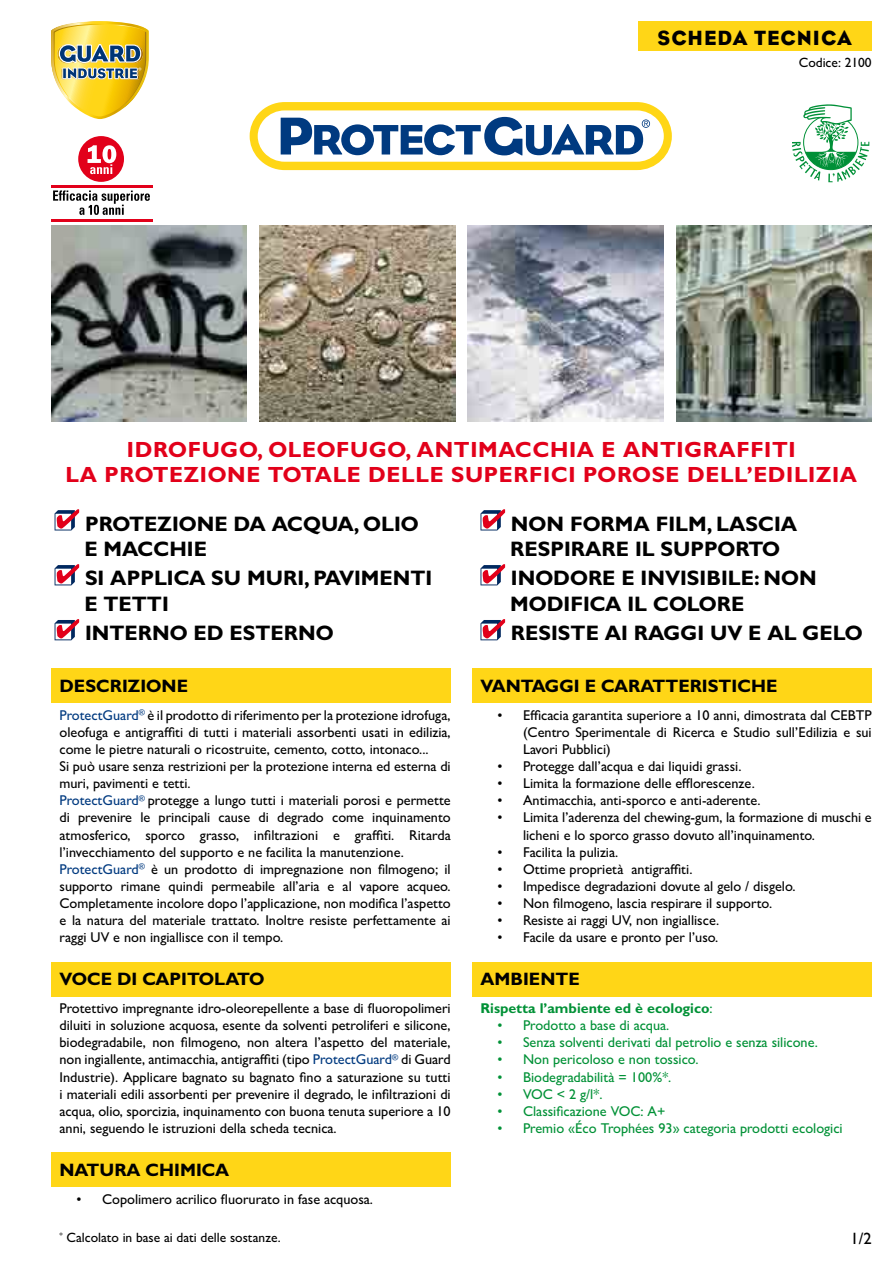
<style>
.page{position:relative;width:893px;height:1263px;background:#fff}
.page>*{position:absolute;margin:0;border:0;box-sizing:border-box;transform-origin:0 0}
.t1{font:700 22.05px "Gill Sans MT Std";letter-spacing:.03em;color:#e2001a}
.t2{font:700 21px/29.7px "Gill Sans MT Std";color:#000}
.t3{font:21px "Eagle";letter-spacing:.05em;color:#000}
.t4{font:700 18px "Gill Sans MT Std";color:#000}
.t5{font:500 16.5px "Gill Sans MT Std";color:#000}
.t6{font:500 14.25px/17.1px "Gill Sans MT Std";color:#000}
.t7{font:500 14.25px "Gill Sans MT Std";color:#009136}
.t8{font:700 14.25px "Gill Sans MT Std";color:#009136}
.t9{font:500 13.5px "Gill Sans MT Std";color:#000}
.s1{color:#003a80}
.s2{font-weight:500}
</style>
<div class="page">
<div style="left:51px;top:669px;width:400px;height:34px;background:#ffd617"></div>
<div style="left:51px;top:962px;width:400px;height:34px;background:#ffd617"></div>
<div style="left:51px;top:1153px;width:400px;height:34px;background:#ffd617"></div>
<div style="left:472px;top:669px;width:400px;height:34px;background:#ffd617"></div>
<div style="left:472px;top:962px;width:400px;height:34px;background:#ffd617"></div>
<img style="left:676px;top:225px;width:196px;height:196px">
<img style="left:259px;top:225px;width:196px;height:196px">
<img style="left:468px;top:225px;width:195px;height:196px">
<img style="left:51px;top:225px;width:196px;height:196px">
<svg style="left:250px;top:102px;width:422px;height:68px"></svg>
<div style="left:78px;top:136px;width:46px;height:46px;background:#e2001a;border-radius:50%"></div>
<hr style="left:51px;top:186px;width:101px;height:2px;background:#e2001a">
<hr style="left:51px;top:219px;width:101px;height:2px;background:#e2001a">
<svg style="left:88px;top:145px;width:28px;height:29px"></svg>
<svg style="left:53px;top:190px;width:97px;height:25px"></svg>
<svg style="left:55px;top:509px;width:24px;height:21px"></svg>
<svg style="left:55px;top:564px;width:24px;height:21px"></svg>
<svg style="left:55px;top:619px;width:24px;height:21px"></svg>
<svg style="left:480px;top:509px;width:25px;height:21px"></svg>
<svg style="left:480px;top:564px;width:25px;height:21px"></svg>
<svg style="left:480px;top:619px;width:25px;height:21px"></svg>
<div style="left:638px;top:21px;width:234px;height:30px;background:#ffd617"></div>
<svg style="left:792px;top:104px;width:78px;height:79px"></svg>
<svg style="left:51px;top:21px;width:98px;height:98px"></svg>
<h2 class="t3" style="left:657px;top:24px;width:196px">SCHEDA TECNICA</h2>
<p class="t9" style="left:799px;top:54px;width:74px">Codice: 2100</p>
<h1 class="t1" style="left:127px;top:435px;width:16px">IDRO</h1>
<h1 class="t1" style="left:188px;top:435px;width:99px">FUGO, OLEO</h1>
<h1 class="t1" style="left:336px;top:435px;width:98px">FUGO, ANTIMACCHIA</h1>
<h1 class="t1" style="left:602px;top:435px;width:38px">E ANTI</h1>
<h1 class="t1" style="left:684px;top:435px;width:91px">GRAFFITI</h1>
<h1 class="t1" style="left:66px;top:461px;width:56px">LA PROTE</h1>
<h1 class="t1" style="left:184px;top:461px;width:32px">ZIONE</h1>
<h1 class="t1" style="left:268px;top:461px;width:17px">TOTALE</h1>
<h1 class="t1" style="left:368px;top:461px;width:16px">DELLE</h1>
<h1 class="t1" style="left:451px;top:461px;width:17px">SUPER</h1>
<h1 class="t1" style="left:529px;top:461px;width:25px">FICI</h1>
<h1 class="t1" style="left:583px;top:461px;width:17px">POROSE</h1>
<h1 class="t1" style="left:687px;top:461px;width:16px">DELL</h1>
<h1 class="t1" style="left:747px;top:461px;width:20px">’EDILI</h1>
<h1 class="t1" style="left:816px;top:461px;width:29px">ZIA</h1>
<h2 class="t2" style="left:85px;top:508px;width:15px">PROTE</h2>
<h2 class="t2" style="left:157px;top:508px;width:29px">ZIONE</h2>
<h2 class="t2" style="left:234px;top:508px;width:145px">DA ACQUA, OLIO</h2>
<h2 class="t2" style="left:84px;top:533px;width:41px">E MACCHIE<br>SI APPLICA</h2>
<h2 class="t2" style="left:211px;top:563px;width:51px">SU MURI</h2>
<h2 class="t2" style="left:304px;top:563px;width:24px">, PAVIMENTI</h2>
<h2 class="t2" style="left:84px;top:588px;width:33px">E TETTI<br>INTERNO</h2>
<h2 class="t2" style="left:193px;top:618px;width:52px">ED ESTERNO</h2>
<p class="t4" style="left:60px;top:675px;width:128px">DESCRIZIONE</p>
<p class="t6" style="left:60px;top:706px;width:393px"><span class="s1">ProtectGuard</span><sup>®</sup> è il prodotto di riferimento per la protezione idrofuga, oleofuga e antigraffiti di tutti i materiali assorbenti usati in edilizia, come le pietre naturali o ricostruite, cemento, cotto, intonaco...<br>Si può usare senza restrizioni per la protezione interna ed esterna di muri, pavimenti e tetti.<br><span class="s1">ProtectGuard</span><sup>®</sup> protegge a lungo tutti i materiali porosi e permette di prevenire le principali cause di degrado come inquinamento atmosferico, sporco grasso, infiltrazioni e graffiti. Ritarda l’invecchiamento del supporto e ne facilita la manutenzione.<br><span class="s1">ProtectGuard</span><sup>®</sup> è un prodotto di impregnazione non filmogeno; il supporto rimane quindi permeabile all’aria e al vapore acqueo.<br>Completamente incolore dopo l’applicazione, non modifica l’aspetto e la natura del materiale trattato. Inoltre resiste perfettamente ai raggi UV e non ingiallisce con il tempo.</p>
<p class="t4" style="left:60px;top:968px;width:206px">VOCE DI CAPITOLATO</p>
<p class="t6" style="left:60px;top:1000px;width:393px;text-align:justify">Protettivo impregnante idro-oleorepellente a base di fluoropolimeri diluiti in soluzione acquosa, esente da solventi petroliferi e silicone, biodegradabile, non filmogeno, non altera l’aspetto del materiale, non ingiallente, antimacchia, antigraffiti (tipo <span class="s1">ProtectGuard</span><sup>®</sup> di Guard Industrie). Applicare bagnato su bagnato fino a saturazione su tutti i materiali edili assorbenti per prevenire il degrado, le infiltrazioni di acqua, olio, sporcizia, inquinamento con buona tenuta superiore a 10 anni, seguendo le istruzioni della scheda tecnica.</p>
<p class="t4" style="left:60px;top:1158px;width:157px">NATURA CHIMICA</p>
<p class="t6" style="left:77px;top:1190px;width:298px">• Copolimero acrilico fluorurato in fase acquosa.</p>
<p class="t9" style="left:60px;top:1230px;width:223px"><sup>*</sup> Calcolato in base ai dati delle sostanze.</p>
<h2 class="t2" style="left:511px;top:508px;width:18px">NON</h2>
<h2 class="t2" style="left:570px;top:508px;width:31px">FORMA</h2>
<h2 class="t2" style="left:656px;top:508px;width:26px">FILM</h2>
<h2 class="t2" style="left:707px;top:508px;width:24px">, LASCIA</h2>
<h2 class="t2" style="left:510px;top:533px;width:14px">RESPIRARE</h2>
<h2 class="t2" style="left:635px;top:533px;width:42px">IL SUPPORTO</h2>
<h2 class="t2" style="left:511px;top:563px;width:16px">INODORE</h2>
<h2 class="t2" style="left:621px;top:563px;width:31px">E INVISI</h2>
<h2 class="t2" style="left:706px;top:563px;width:75px">BILE: NON</h2>
<h2 class="t2" style="left:510px;top:588px;width:16px">MODI</h2>
<h2 class="t2" style="left:570px;top:588px;width:26px">FICA</h2>
<h2 class="t2" style="left:627px;top:588px;width:42px">IL COLORE</h2>
<h2 class="t2" style="left:511px;top:618px;width:14px">RESISTE</h2>
<h2 class="t2" style="left:605px;top:618px;width:230px">AI RAGGIUV EAL GELO</h2>
<p class="t4" style="left:480px;top:675px;width:15px">VANTA</p>
<p class="t4" style="left:545px;top:675px;width:69px">GGI E CARATTERISTICHE</p>
<p class="t6" style="left:523px;top:706px;width:350px;text-align:justify;text-indent:-26px">• Efficacia garantita superiore a 10 anni, dimostrata dal CEBTP (Centro Sperimentale di Ricerca e Studio sull’Edilizia e sui Lavori Pubblici)</p>
<p class="t6" style="left:497px;top:758px;width:245px">• Protegge dall’acqua e dai liquidi grassi.</p>
<p class="t6" style="left:497px;top:775px;width:259px">• Limita la formazione delle efflorescenze.</p>
<p class="t6" style="left:497px;top:792px;width:265px">• Antimacchia, anti-sporco e anti-aderente.</p>
<p class="t6" style="left:523px;top:809px;width:350px;text-indent:-26px">• Limita l’aderenza del chewing-gum, la formazione di muschi e licheni e lo sporco grasso dovuto all’inquinamento.</p>
<p class="t6" style="left:497px;top:843px;width:122px">• Facilita la pulizia.</p>
<p class="t6" style="left:497px;top:860px;width:196px">• Ottime proprietà antigraffiti.</p>
<p class="t6" style="left:497px;top:877px;width:300px">• Impedisce degradazioni dovute al gelo / disgelo.</p>
<p class="t6" style="left:497px;top:894px;width:276px">• Non filmogeno, lascia respirare il supporto.</p>
<p class="t6" style="left:497px;top:911px;width:223px">• Resiste ai raggi UV, non ingiallisce.</p>
<p class="t6" style="left:497px;top:929px;width:222px">• Facile da usare e pronto per l’uso.</p>
<p class="t4" style="left:480px;top:968px;width:55px">AMBIENTE</p>
<p class="t8" style="left:480px;top:999px;width:234px">RISPETTA L’AMBIENTE ED È ECOLOGICO<span class="s2">:</span></p>
<p class="t7" style="left:497px;top:1017px;width:173px">• Prodotto a base di acqua.</p>
<p class="t7" style="left:497px;top:1034px;width:322px">• Senza solventi derivati dal petrolio e senza silicone.</p>
<p class="t7" style="left:497px;top:1051px;width:202px">• Non pericoloso e non tossico.</p>
<p class="t7" style="left:497px;top:1068px;width:175px">• Biodegradabilità = 100%*.</p>
<p class="t7" style="left:497px;top:1085px;width:106px">• VOC &lt; 2 g/l*.</p>
<p class="t7" style="left:497px;top:1102px;width:169px">• Classificazione VOC: A+</p>
<p class="t7" style="left:497px;top:1119px;width:347px">• Premio «Éco Trophées 93» categoria prodotti ecologici</p>
<p class="t5" style="left:851px;top:1229px;width:23px">1/2</p>
</div>
